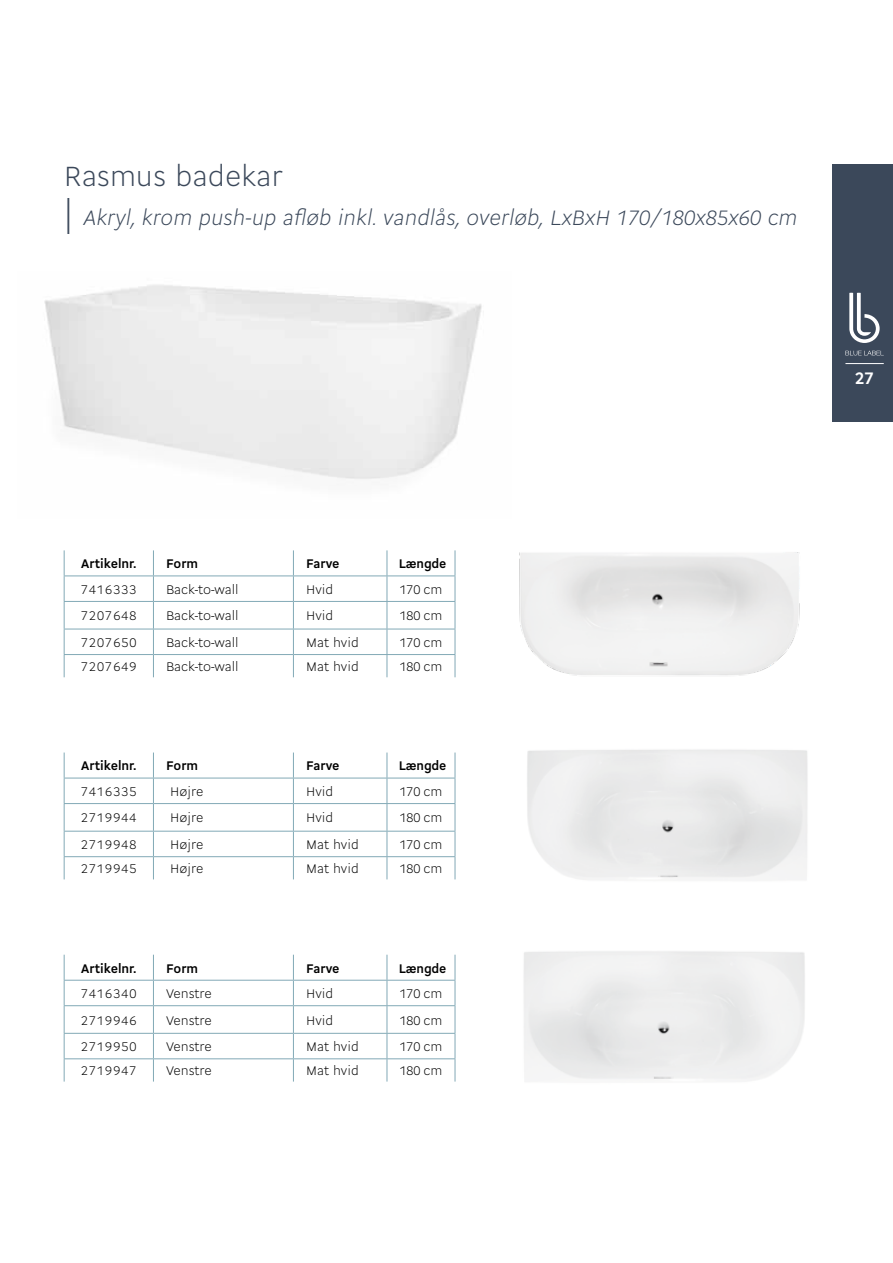
<style>
.page{position:relative;width:893px;height:1263px;background:#fff}
.page>*{position:absolute;margin:0;border:0;box-sizing:border-box;transform-origin:0 0}
.t1{font:300 30px "Cogito";color:#3b485a}
.t2{font:italic 300 22.5px "Cogito";color:#3b485a}
.t3{font:700 18px "Cogito";color:#fff}
.t4{font:300 13.5px "Cogito";color:#000}
.t5{font:300 13.5px "Cogito";letter-spacing:.075em;color:#000}
.t6{font:700 13.5px "Cogito";letter-spacing:-.005em;color:#000}
.s1{font-style:normal;font-size:36px}
</style>
<div class="page">
<hr style="left:0;top:164px;width:1px;height:258px;background:#3b485a">
<hr style="left:64px;top:575px;width:89px;height:1px;background:#82a9b6">
<hr style="left:153px;top:575px;width:140px;height:1px;background:#82a9b6">
<hr style="left:293px;top:575px;width:94px;height:1px;background:#82a9b6">
<hr style="left:387px;top:575px;width:68px;height:1px;background:#82a9b6">
<hr style="left:64px;top:601px;width:89px;height:1px;background:#82a9b6">
<hr style="left:153px;top:601px;width:140px;height:1px;background:#82a9b6">
<hr style="left:293px;top:601px;width:94px;height:1px;background:#82a9b6">
<hr style="left:387px;top:601px;width:68px;height:1px;background:#82a9b6">
<hr style="left:64px;top:629px;width:89px;height:1px;background:#82a9b6">
<hr style="left:153px;top:629px;width:140px;height:1px;background:#82a9b6">
<hr style="left:293px;top:629px;width:94px;height:1px;background:#82a9b6">
<hr style="left:387px;top:629px;width:68px;height:1px;background:#82a9b6">
<hr style="left:64px;top:654px;width:89px;height:1px;background:#82a9b6">
<svg style="left:64px;top:550px;width:1px;height:127px"></svg>
<hr style="left:153px;top:654px;width:140px;height:1px;background:#82a9b6">
<svg style="left:153px;top:550px;width:1px;height:127px"></svg>
<hr style="left:293px;top:654px;width:94px;height:1px;background:#82a9b6">
<svg style="left:293px;top:550px;width:1px;height:127px"></svg>
<hr style="left:387px;top:654px;width:68px;height:1px;background:#82a9b6">
<svg style="left:387px;top:550px;width:1px;height:127px"></svg>
<svg style="left:455px;top:550px;width:1px;height:127px"></svg>
<hr style="left:64px;top:778px;width:89px;height:1px;background:#82a9b6">
<hr style="left:153px;top:778px;width:140px;height:1px;background:#82a9b6">
<hr style="left:293px;top:778px;width:94px;height:1px;background:#82a9b6">
<hr style="left:387px;top:778px;width:68px;height:1px;background:#82a9b6">
<hr style="left:64px;top:803px;width:89px;height:1px;background:#82a9b6">
<hr style="left:153px;top:803px;width:140px;height:1px;background:#82a9b6">
<hr style="left:293px;top:803px;width:94px;height:1px;background:#82a9b6">
<hr style="left:387px;top:803px;width:68px;height:1px;background:#82a9b6">
<hr style="left:64px;top:831px;width:89px;height:1px;background:#82a9b6">
<hr style="left:153px;top:831px;width:140px;height:1px;background:#82a9b6">
<hr style="left:293px;top:831px;width:94px;height:1px;background:#82a9b6">
<hr style="left:387px;top:831px;width:68px;height:1px;background:#82a9b6">
<hr style="left:64px;top:856px;width:89px;height:1px;background:#82a9b6">
<svg style="left:64px;top:752px;width:1px;height:127px"></svg>
<hr style="left:153px;top:856px;width:140px;height:1px;background:#82a9b6">
<svg style="left:153px;top:752px;width:1px;height:127px"></svg>
<hr style="left:293px;top:856px;width:94px;height:1px;background:#82a9b6">
<svg style="left:293px;top:752px;width:1px;height:127px"></svg>
<hr style="left:387px;top:856px;width:68px;height:1px;background:#82a9b6">
<svg style="left:387px;top:752px;width:1px;height:127px"></svg>
<svg style="left:455px;top:752px;width:1px;height:127px"></svg>
<hr style="left:64px;top:980px;width:89px;height:1px;background:#82a9b6">
<hr style="left:153px;top:980px;width:140px;height:1px;background:#82a9b6">
<hr style="left:293px;top:980px;width:94px;height:1px;background:#82a9b6">
<hr style="left:387px;top:980px;width:68px;height:1px;background:#82a9b6">
<hr style="left:64px;top:1005px;width:89px;height:1px;background:#82a9b6">
<hr style="left:153px;top:1005px;width:140px;height:1px;background:#82a9b6">
<hr style="left:293px;top:1005px;width:94px;height:1px;background:#82a9b6">
<hr style="left:387px;top:1005px;width:68px;height:1px;background:#82a9b6">
<hr style="left:64px;top:1033px;width:89px;height:1px;background:#82a9b6">
<hr style="left:153px;top:1033px;width:140px;height:1px;background:#82a9b6">
<hr style="left:293px;top:1033px;width:94px;height:1px;background:#82a9b6">
<hr style="left:387px;top:1033px;width:68px;height:1px;background:#82a9b6">
<hr style="left:64px;top:1058px;width:89px;height:1px;background:#82a9b6">
<svg style="left:64px;top:955px;width:1px;height:126px"></svg>
<hr style="left:153px;top:1058px;width:140px;height:1px;background:#82a9b6">
<svg style="left:153px;top:955px;width:1px;height:126px"></svg>
<hr style="left:293px;top:1058px;width:94px;height:1px;background:#82a9b6">
<svg style="left:293px;top:955px;width:1px;height:126px"></svg>
<hr style="left:387px;top:1058px;width:68px;height:1px;background:#82a9b6">
<svg style="left:387px;top:955px;width:1px;height:126px"></svg>
<svg style="left:455px;top:955px;width:1px;height:126px"></svg>
<img style="left:524px;top:951px;width:281px;height:130px">
<img style="left:527px;top:749px;width:281px;height:131px">
<img style="left:519px;top:552px;width:281px;height:124px">
<div style="left:832px;top:164px;width:61px;height:258px;background:#3b485a"></div>
<svg style="left:849px;top:293px;width:31px;height:50px"></svg>
<svg style="left:845px;top:351px;width:37px;height:4px"></svg>
<hr style="left:845px;top:363px;width:39px;height:1px;background:#fff">
<h1 class="t1" style="left:64px;top:155px;width:221px">Rasmus badekar</h1>
<h2 class="t2" style="left:64px;top:201px;width:735px"><span class="s1">|</span> Akryl, krom push-up afløb inkl. vandlås, overløb, LxBxH 170/180x85x60 cm</h2>
<h3 class="t3" style="left:855px;top:365px;width:20px">27</h3>
<p class="t6" style="left:81px;top:554px;width:57px">Artikelnr.</p>
<p class="t6" style="left:166px;top:554px;width:33px">Form</p>
<p class="t6" style="left:306px;top:554px;width:35px">Farve</p>
<p class="t6" style="left:399px;top:554px;width:49px">Længde</p>
<p class="t5" style="left:81px;top:580px;width:57px">7416333</p>
<p class="t4" style="left:166px;top:580px;width:74px">Back-to-wall</p>
<p class="t4" style="left:306px;top:580px;width:29px">Hvid</p>
<p class="t4" style="left:400px;top:580px;width:44px">170 cm</p>
<p class="t5" style="left:81px;top:606px;width:57px">7207648</p>
<p class="t4" style="left:166px;top:606px;width:74px">Back-to-wall</p>
<p class="t4" style="left:306px;top:606px;width:29px">Hvid</p>
<p class="t4" style="left:400px;top:606px;width:44px">180 cm</p>
<p class="t5" style="left:81px;top:633px;width:57px">7207650</p>
<p class="t4" style="left:166px;top:633px;width:74px">Back-to-wall</p>
<p class="t4" style="left:306px;top:633px;width:54px">Mat hvid</p>
<p class="t4" style="left:400px;top:633px;width:44px">170 cm</p>
<p class="t5" style="left:81px;top:657px;width:57px">7207649</p>
<p class="t4" style="left:166px;top:657px;width:74px">Back-to-wall</p>
<p class="t4" style="left:306px;top:657px;width:54px">Mat hvid</p>
<p class="t4" style="left:400px;top:657px;width:44px">180 cm</p>
<p class="t6" style="left:81px;top:756px;width:57px">Artikelnr.</p>
<p class="t6" style="left:166px;top:756px;width:33px">Form</p>
<p class="t6" style="left:306px;top:756px;width:35px">Farve</p>
<p class="t6" style="left:399px;top:756px;width:49px">Længde</p>
<p class="t5" style="left:81px;top:782px;width:57px">7416335</p>
<p class="t4" style="left:170px;top:782px;width:35px">Højre</p>
<p class="t4" style="left:306px;top:782px;width:29px">Hvid</p>
<p class="t4" style="left:400px;top:782px;width:44px">170 cm</p>
<p class="t5" style="left:81px;top:808px;width:57px">2719944</p>
<p class="t4" style="left:170px;top:808px;width:35px">Højre</p>
<p class="t4" style="left:306px;top:808px;width:29px">Hvid</p>
<p class="t4" style="left:400px;top:808px;width:44px">180 cm</p>
<p class="t5" style="left:81px;top:835px;width:57px">2719948</p>
<p class="t4" style="left:170px;top:835px;width:35px">Højre</p>
<p class="t4" style="left:306px;top:835px;width:54px">Mat hvid</p>
<p class="t4" style="left:400px;top:835px;width:44px">170 cm</p>
<p class="t5" style="left:81px;top:859px;width:57px">2719945</p>
<p class="t4" style="left:170px;top:859px;width:35px">Højre</p>
<p class="t4" style="left:306px;top:859px;width:54px">Mat hvid</p>
<p class="t4" style="left:400px;top:859px;width:44px">180 cm</p>
<p class="t6" style="left:81px;top:958px;width:57px">Artikelnr.</p>
<p class="t6" style="left:166px;top:958px;width:33px">Form</p>
<p class="t6" style="left:306px;top:958px;width:35px">Farve</p>
<p class="t6" style="left:399px;top:958px;width:49px">Længde</p>
<p class="t5" style="left:81px;top:984px;width:57px">7416340</p>
<p class="t4" style="left:166px;top:984px;width:47px">Venstre</p>
<p class="t4" style="left:306px;top:984px;width:29px">Hvid</p>
<p class="t4" style="left:400px;top:984px;width:44px">170 cm</p>
<p class="t5" style="left:81px;top:1011px;width:57px">2719946</p>
<p class="t4" style="left:166px;top:1011px;width:47px">Venstre</p>
<p class="t4" style="left:306px;top:1011px;width:29px">Hvid</p>
<p class="t4" style="left:400px;top:1011px;width:44px">180 cm</p>
<p class="t5" style="left:81px;top:1037px;width:57px">2719950</p>
<p class="t4" style="left:166px;top:1037px;width:47px">Venstre</p>
<p class="t4" style="left:306px;top:1037px;width:54px">Mat hvid</p>
<p class="t4" style="left:400px;top:1037px;width:44px">170 cm</p>
<p class="t5" style="left:81px;top:1061px;width:57px">2719947</p>
<p class="t4" style="left:166px;top:1061px;width:47px">Venstre</p>
<p class="t4" style="left:306px;top:1061px;width:54px">Mat hvid</p>
<p class="t4" style="left:400px;top:1061px;width:44px">180 cm</p>
</div>
